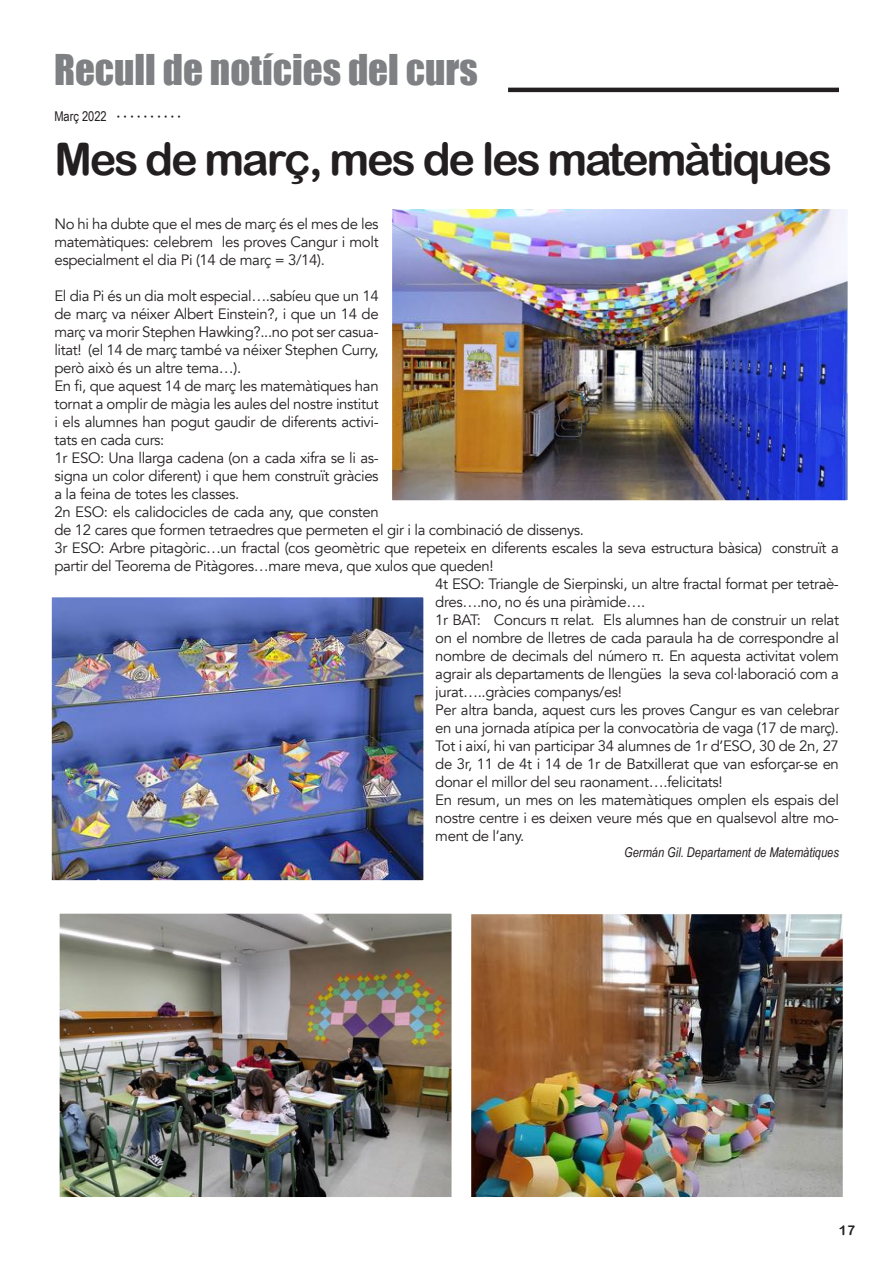
<style>
.page{position:relative;width:893px;height:1263px;background:#fff}
.page>*{position:absolute;margin:0;border:0;box-sizing:border-box;transform-origin:0 0}
.t1{font:45px "Arial Rounded MT Bold";letter-spacing:-.05em;color:#231f20}
.t2{font:39px "Impact";color:#7e8083}
.t3{font:15px/18px "Avenir";letter-spacing:-.025em;color:#231f20;text-align:justify}
.t4{font:italic 13.5px "Arial Narrow";color:#231f20}
.t5{font:italic 700 13.5px "Times";color:#231f20}
.t6{font:13.5px "Arial Rounded MT Bold";color:#231f20}
.s1{font-family:"Arial Narrow";font-weight:400;font-style:normal}
</style>
<div class="page">
<img style="left:61px;top:915px;width:389px;height:281px">
<div style="left:48px;top:902px;width:415px;height:307px;border:12px solid #fff"></div>
<hr style="left:508px;top:88px;width:331px;height:4px;background:#231f20">
<img style="left:472px;top:915px;width:370px;height:281px">
<img style="left:393px;top:210px;width:454px;height:290px">
<img style="left:53px;top:598px;width:369px;height:281px">
<div style="left:40px;top:585px;width:395px;height:307px;border:12px solid #fff"></div>
<h2 class="t2" style="left:54px;top:45px;width:425px">Recull de notícies del curs</h2>
<p class="t5" style="left:54px;top:111px;width:128px"><span class="s1">Març 2022</span> · · · · · · · · · ·</p>
<h1 class="t1" style="left:54px;top:132px;width:779px">Mes de març, mes de les matemàtiques</h1>
<p class="t3" style="left:54px;top:215px;width:326px">No hi ha dubte que el mes de març és el mes de les matemàtiques: celebrem les proves Cangur i molt especialment el dia Pi (14 de març = 3/14).</p>
<p class="t3" style="left:54px;top:287px;width:326px">El dia Pi és un dia molt especial….sabíeu que un 14</p>
<p class="t3" style="left:54px;top:305px;width:326px">de març va néixer Albert Einstein?, i que un 14 de</p>
<p class="t3" style="left:54px;top:323px;width:326px">març va morir Stephen Hawking?...no pot ser casua-</p>
<p class="t3" style="left:54px;top:341px;width:326px">litat! (el 14 de març també va néixer Stephen Curry,</p>
<p class="t3" style="left:54px;top:359px;width:188px">però això és un altre tema…).</p>
<p class="t3" style="left:54px;top:377px;width:326px">En fi, que aquest 14 de març les matemàtiques han</p>
<p class="t3" style="left:54px;top:395px;width:326px">tornat a omplir de màgia les aules del nostre institut</p>
<p class="t3" style="left:54px;top:413px;width:326px">i els alumnes han pogut gaudir de diferents activi-</p>
<p class="t3" style="left:54px;top:431px;width:112px">tats en cada curs:</p>
<p class="t3" style="left:54px;top:449px;width:326px">1r ESO: Una llarga cadena (on a cada xifra se li as-</p>
<p class="t3" style="left:54px;top:467px;width:326px">signa un color diferent) i que hem construït gràcies</p>
<p class="t3" style="left:54px;top:485px;width:186px">a la feina de totes les classes.</p>
<p class="t3" style="left:54px;top:503px;width:326px">2n ESO: els calidocicles de cada any, que consten</p>
<p class="t3" style="left:54px;top:521px;width:531px">de 12 cares que formen tetraedres que permeten el gir i la combinació de dissenys.</p>
<p class="t3" style="left:54px;top:539px;width:786px">3r ESO: Arbre pitagòric…un fractal (cos geomètric que repeteix en diferents escales la seva estructura bàsica) construït a</p>
<p class="t3" style="left:54px;top:557px;width:441px">partir del Teorema de Pitàgores…mare meva, que xulos que queden!</p>
<p class="t3" style="left:435px;top:575px;width:405px">4t ESO: Triangle de Sierpinski, un altre fractal format per tetraè-</p>
<p class="t3" style="left:435px;top:593px;width:211px">dres….no, no és una piràmide….</p>
<p class="t3" style="left:435px;top:611px;width:405px">1r BAT: Concurs π relat. Els alumnes han de construir un relat</p>
<p class="t3" style="left:435px;top:629px;width:405px">on el nombre de lletres de cada paraula ha de correspondre al</p>
<p class="t3" style="left:435px;top:647px;width:405px">nombre de decimals del número π. En aquesta activitat volem</p>
<p class="t3" style="left:435px;top:665px;width:405px">agrair als departaments de llengües la seva col·laboració com a</p>
<p class="t3" style="left:435px;top:683px;width:188px">jurat…..gràcies companys/es!</p>
<p class="t3" style="left:435px;top:701px;width:405px">Per altra banda, aquest curs les proves Cangur es van celebrar</p>
<p class="t3" style="left:435px;top:719px;width:405px">en una jornada atípica per la convocatòria de vaga (17 de març).</p>
<p class="t3" style="left:435px;top:737px;width:405px">Tot i així, hi van participar 34 alumnes de 1r d’ESO, 30 de 2n, 27</p>
<p class="t3" style="left:435px;top:755px;width:405px">de 3r, 11 de 4t i 14 de 1r de Batxillerat que van esforçar-se en</p>
<p class="t3" style="left:435px;top:773px;width:289px">donar el millor del seu raonament….felicitats!</p>
<p class="t3" style="left:435px;top:791px;width:405px">En resum, un mes on les matemàtiques omplen els espais del</p>
<p class="t3" style="left:435px;top:809px;width:405px">nostre centre i es deixen veure més que en qualsevol altre mo-</p>
<p class="t3" style="left:435px;top:827px;width:91px">ment de l’any.</p>
<p class="t4" style="left:624px;top:844px;width:216px">Germán Gil. Departament de Matemàtiques</p>
<p class="t6" style="left:839px;top:1222px;width:18px">17</p>
</div>
